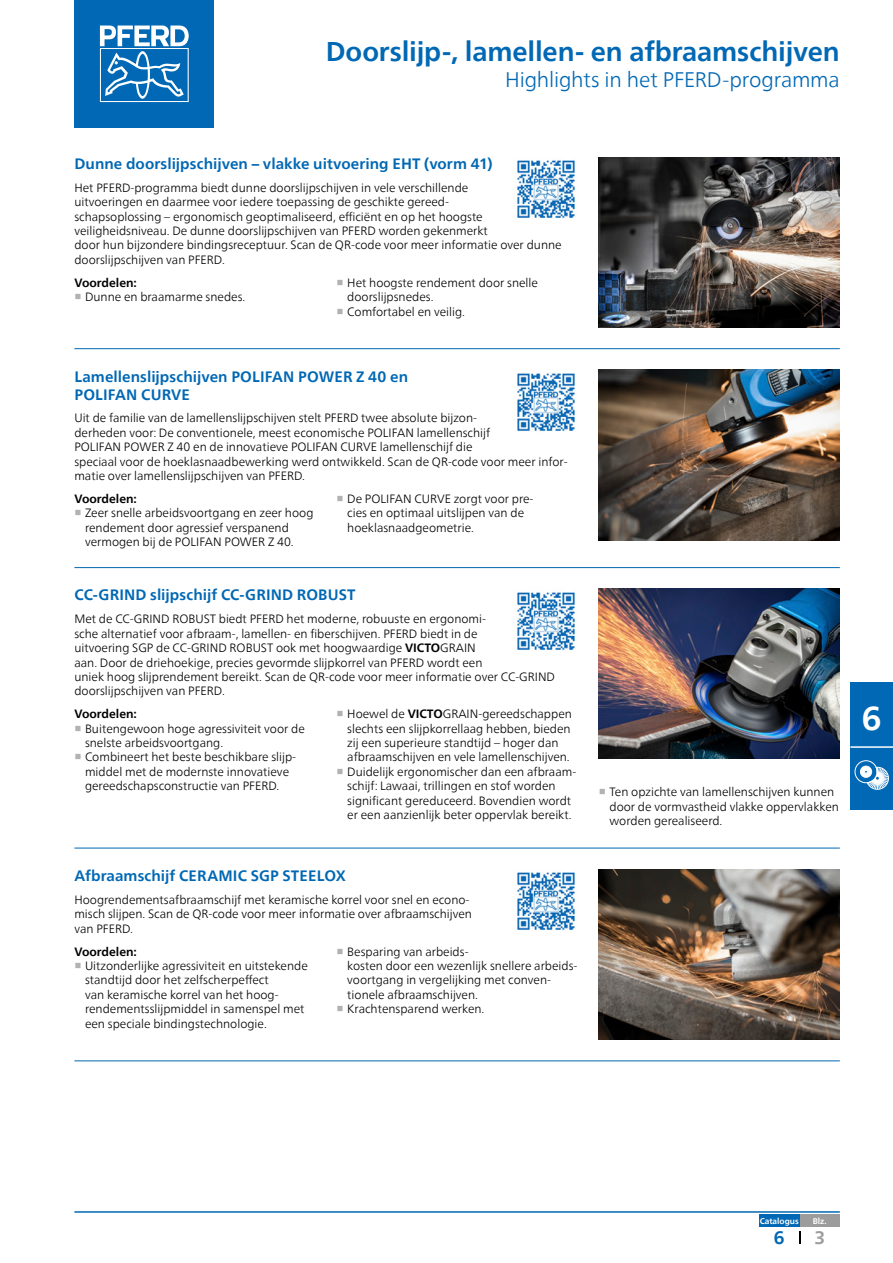
<style>
.page{position:relative;width:893px;height:1263px;background:#fff}
.page>*{position:absolute;margin:0;border:0;box-sizing:border-box;transform-origin:0 0}
.t1{font:700 33px "Neue Frutiger World";color:#fff}
.Headline{font:700 27px "Neue Frutiger World";letter-spacing:-.005em;color:#0068b4}
.Subheadline{font:300 21px "Neue Frutiger World";letter-spacing:-.01em;color:#0068b4}
.t2{font:700 18px "Neue Frutiger World";color:#9c9c9c}
.t3{font:700 18px "Neue Frutiger World";color:#0068b4}
.Ueberschrift_Red{font:700 15px/18px "Neue Frutiger World";letter-spacing:.005em;color:#0068b4}
.FT_Spaltenspanne{font:300 12px/14.4px "Neue Frutiger World";color:#000}
.Ueberschrift{font:700 12px "Neue Frutiger World";color:#000}
.t4{font:700 8.25px "Neue Frutiger World";color:#fff}
.s1{font-family:"Arial Unicode MS";font-weight:700;color:#b2b2b2}
.s2{font-weight:700}
</style>
<div class="page">
<hr style="left:74px;top:1211px;width:766px;height:2px;background:#0068b4">
<div style="left:74px;top:0;width:140px;height:128px;background:#0068b4"></div>
<svg style="left:100px;top:26px;width:89px;height:76px"></svg>
<svg style="left:799px;top:1231px;width:1px;height:12px"></svg>
<div style="left:799px;top:1214px;width:41px;height:13px;background:#9c9c9c"></div>
<div style="left:759px;top:1214px;width:40px;height:13px;background:#0068b4"></div>
<div style="left:850px;top:682px;width:43px;height:128px;background:#0068b4"></div>
<hr style="left:850px;top:746px;width:43px;height:2px;background:#fff">
<svg style="left:855px;top:760px;width:34px;height:30px"></svg>
<img style="left:517px;top:160px;width:58px;height:58px">
<img style="left:599px;top:157px;width:241px;height:170px">
<hr style="left:74px;top:348px;width:766px;height:1px;background:#0068b4">
<img style="left:517px;top:373px;width:58px;height:58px">
<img style="left:599px;top:370px;width:241px;height:170px">
<hr style="left:74px;top:567px;width:766px;height:1px;background:#0068b4">
<img style="left:517px;top:592px;width:58px;height:58px">
<img style="left:599px;top:589px;width:241px;height:170px">
<hr style="left:74px;top:848px;width:766px;height:1px;background:#0068b4">
<img style="left:517px;top:872px;width:59px;height:58px">
<img style="left:599px;top:869px;width:241px;height:170px">
<hr style="left:74px;top:1060px;width:766px;height:1px;background:#0068b4">
<p class="Headline" style="left:326px;top:28px;width:515px">Doorslijp-, lamellen- en afbraamschijven</p>
<p class="Subheadline" style="left:505px;top:63px;width:336px">Highlights in het PFERD-programma</p>
<p class="Ueberschrift_Red" style="left:74px;top:154px;width:420px">Dunne doorslijpschijven – vlakke uitvoering EHT (vorm 41)</p>
<p class="FT_Spaltenspanne" style="left:74px;top:180px;width:489px">Het PFERD-programma biedt dunne doorslijpschijven in vele verschillende<br>uitvoeringen en daarmee voor iedere toepassing de geschikte gereed-<br>schapsoplossing – ergonomisch geoptimaliseerd, efficiënt en op het hoogste veiligheidsniveau. De dunne doorslijpschijven van PFERD worden gekenmerkt<br>door hun bijzondere bindingsreceptuur. Scan de QR-code voor meer informatie over dunne doorslijpschijven van PFERD.</p>
<p class="Ueberschrift" style="left:74px;top:272px;width:64px">Voordelen:</p>
<p class="FT_Spaltenspanne" style="left:74px;top:290px;width:172px"><span class="s1">■</span> Dunne en braamarme snedes.</p>
<p class="FT_Spaltenspanne" style="left:347px;top:275px;width:192px;text-indent:-11px"><span class="s1">■</span> Het hoogste rendement door snelle doorslijpsnedes.</p>
<p class="FT_Spaltenspanne" style="left:337px;top:304px;width:130px"><span class="s1">■</span> Comfortabel en veilig.</p>
<p class="Ueberschrift_Red" style="left:74px;top:367px;width:335px">Lamellenslijpschijven POLIFAN POWER Z 40 en<br>POLIFAN CURVE</p>
<p class="FT_Spaltenspanne" style="left:74px;top:411px;width:495px">Uit de familie van de lamellenslijpschijven stelt PFERD twee absolute bijzon-<br>derheden voor: De conventionele, meest economische POLIFAN lamellenschijf<br>POLIFAN POWER Z 40 en de innovatieve POLIFAN CURVE lamellenschijf die<br>speciaal voor de hoeklasnaadbewerking werd ontwikkeld. Scan de QR-code voor meer infor&shy;matie over lamellenslijpschijven van PFERD.</p>
<p class="Ueberschrift" style="left:74px;top:488px;width:64px">Voordelen:</p>
<p class="FT_Spaltenspanne" style="left:85px;top:506px;width:230px;text-indent:-11px"><span class="s1">■</span> Zeer snelle arbeidsvoortgang en zeer hoog rendement door agressief verspanend vermogen bij de POLIFAN POWER Z 40.</p>
<p class="FT_Spaltenspanne" style="left:347px;top:492px;width:188px;text-indent:-11px"><span class="s1">■</span> De POLIFAN CURVE zorgt voor pre&shy;cies en optimaal uitslijpen van de hoeklasnaadgeometrie.</p>
<p class="Ueberschrift_Red" style="left:74px;top:586px;width:283px">CC-GRIND slijpschijf CC-GRIND ROBUST</p>
<p class="FT_Spaltenspanne" style="left:74px;top:612px;width:482px">Met de CC-GRIND ROBUST biedt PFERD het moderne, robuuste en ergonomi-<br>sche alternatief voor afbraam-, lamellen- en fiberschijven. PFERD biedt in de<br>uitvoering SGP de CC-GRIND ROBUST ook met hoogwaardige <span class="s2">VICTO</span>GRAIN<br>aan. Door de driehoekige, precies gevormde slijpkorrel van PFERD wordt een<br>uniek hoog slijprendement bereikt. Scan de QR-code voor meer informatie over CC-GRIND doorslijpschijven van PFERD.</p>
<p class="Ueberschrift" style="left:74px;top:703px;width:64px">Voordelen:</p>
<p class="FT_Spaltenspanne" style="left:85px;top:721px;width:221px;text-indent:-11px"><span class="s1">■</span> Buitengewoon hoge agressiviteit voor de snelste arbeidsvoortgang.</p>
<p class="FT_Spaltenspanne" style="left:74px;top:750px;width:223px;text-align:center"><span class="s1">■</span> Combineert het beste beschikbare slijp&shy;middel met de modernste innovatieve gereedschapsconstructie van PFERD.</p>
<p class="FT_Spaltenspanne" style="left:347px;top:707px;width:226px;text-indent:-11px"><span class="s1">■</span> Hoewel de <span class="s2">VICTO</span>GRAIN-gereedschappen slechts een slijpkorrellaag hebben, bieden zij een superieure standtijd – hoger dan afbraamschijven en vele lamellenschijven.</p>
<p class="FT_Spaltenspanne" style="left:347px;top:764px;width:231px;text-indent:-11px"><span class="s1">■</span> Duidelijk ergonomischer dan een afbraam&shy;schijf: Lawaai, trillingen en stof worden significant gereduceerd. Bovendien wordt er een aanzienlijk beter oppervlak bereikt.</p>
<p class="Ueberschrift_Red" style="left:74px;top:866px;width:273px">Afbraamschijf CERAMIC SGP STEELOX</p>
<p class="FT_Spaltenspanne" style="left:74px;top:892px;width:399px">Hoogrendementsafbraamschijf met keramische korrel voor snel en econo&shy;misch slijpen. Scan de QR-code voor meer informatie over afbraamschijven van PFERD.</p>
<p class="Ueberschrift" style="left:74px;top:941px;width:64px">Voordelen:</p>
<p class="FT_Spaltenspanne" style="left:85px;top:958px;width:224px;text-indent:-11px"><span class="s1">■</span> Uitzonderlijke agressiviteit en uitstekende standtijd door het zelfscherpeffect<br>van keramische korrel van het hoog&shy;rendementsslijpmiddel in samenspel met een speciale bindingstechnologie.</p>
<p class="FT_Spaltenspanne" style="left:347px;top:944px;width:232px;text-indent:-11px"><span class="s1">■</span> Besparing van arbeids-<br>kosten door een wezenlijk snellere arbeids&shy;voortgang in vergelijking met conven&shy;tionele afbraamschijven.</p>
<p class="FT_Spaltenspanne" style="left:337px;top:1002px;width:149px"><span class="s1">■</span> Krachtensparend werken.</p>
<p class="FT_Spaltenspanne" style="left:609px;top:785px;width:231px;text-indent:-11px"><span class="s1">■</span> Ten opzichte van lamellenschijven kunnen door de vormvastheid vlakke oppervlakken worden gerealiseerd.</p>
<h1 class="t1" style="left:862px;top:690px;width:21px">6</h1>
<p class="t4" style="left:760px;top:1213px;width:41px">Catalogus</p>
<p class="t4" style="left:813px;top:1213px;width:15px">Blz.</p>
<h3 class="t3" style="left:774px;top:1221px;width:12px">6</h3>
<h3 class="t2" style="left:814px;top:1221px;width:12px">3</h3>
</div>
